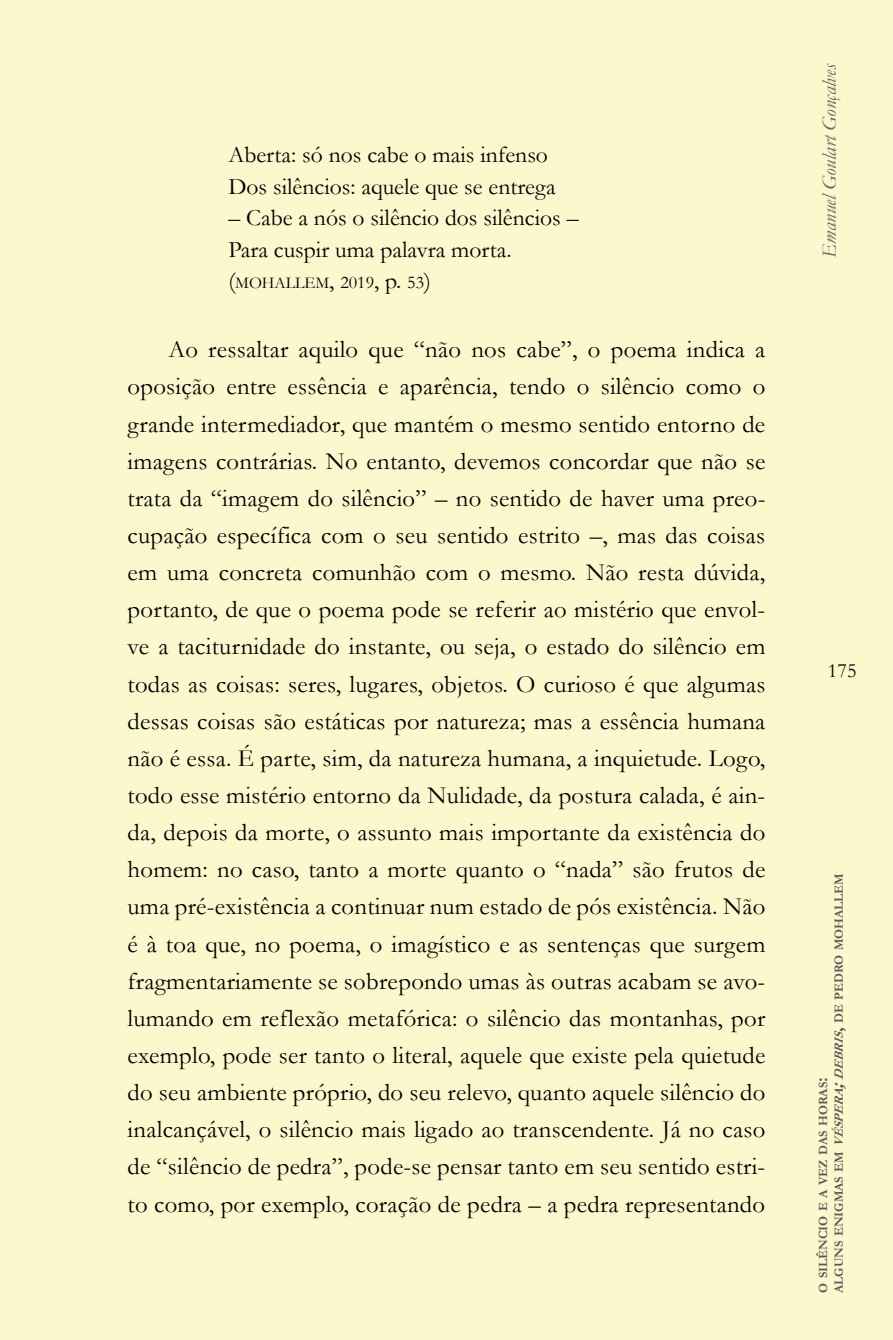
<style>
.page{position:relative;width:893px;height:1340px;background:#fff}
.page>*{position:absolute;margin:0;border:0;box-sizing:border-box;transform-origin:0 0}
.t1{font:24.75px/37.1px "Garamond";letter-spacing:.01em;color:#000;text-align:justify}
.t2{font:23.62px/31.5px "Garamond";color:#000}
.t3{font:italic 20.25px "Garamond";color:#646363}
.t4{font:20.25px "Garamond";color:#000}
.t5{font:16.43px "Garamond";color:#000}
.t6{font:700 12.6px/15.8px "Garamond";color:#575756}
.s1{font-size:23.62px}
.s2{font-size:18px}
.s3{font-style:italic}
.s4{font-style:italic;font-size:18px}
</style>
<div class="page">
<div style="left:0;top:0;width:893px;height:1339px;background:#fcf8cd"></div>
<p class="t2" style="left:228px;top:138px;width:329px">Aberta: só nos cabe o mais infenso<br>Dos silêncios: aquele que se entrega</p>
<p class="t2" style="left:228px;top:201px;width:352px">– Cabe a nós o silêncio dos silêncios –<br>Para cuspir uma palavra morta.</p>
<p class="t5" style="left:228px;top:272px;width:204px"><span class="s1">(</span>MOHALLEM<span class="s1">,</span> <span class="s2">2019</span><span class="s1">, p.</span> <span class="s2">53</span><span class="s1">)</span></p>
<p class="t1" style="left:128px;top:330px;width:639px;text-indent:41px">Ao ressaltar aquilo que “não nos cabe”, o poema indica a oposição entre essência e aparência, tendo o silêncio como o grande intermediador, que mantém o mesmo sentido entorno de imagens contrárias. No entanto, devemos concordar que não se trata da “imagem do silêncio” – no sentido de haver uma preo&shy;cupação específica com o seu sentido estrito –, mas das coisas em uma concreta comunhão com o mesmo. Não resta dúvida, portanto, de que o poema pode se referir ao mistério que envol&shy;ve a taciturnidade do instante, ou seja, o estado do silêncio em todas as coisas: seres, lugares, objetos. O curioso é que algumas dessas coisas são estáticas por natureza; mas a essência humana não é essa. É parte, sim, da natureza humana, a inquietude. Logo, todo esse mistério entorno da Nulidade, da postura calada, é ain&shy;da, depois da morte, o assunto mais importante da existência do homem: no caso, tanto a morte quanto o “nada” são frutos de uma pré-existência a continuar num estado de pós existência. Não é à toa que, no poema, o imagístico e as sentenças que surgem fragmentariamente se sobrepondo umas às outras acabam se avo&shy;lumando em reflexão metafórica: o silêncio das montanhas, por exemplo, pode ser tanto o literal, aquele que existe pela quietude do seu ambiente próprio, do seu relevo, quanto aquele silêncio do inalcançável, o silêncio mais ligado ao transcendente. Já no caso de “silêncio de pedra”, pode-se pensar tanto em seu sentido estri&shy;to como, por exemplo, coração de pedra – a pedra representando</p>
<p class="t3" style="left:816px;top:258px;width:196px;rotate:-90deg">Emanuel Goulart Gonçalves</p>
<p class="t4" style="left:828px;top:656px;width:30px">175</p>
<p class="t6" style="left:815px;top:1292px;width:421px;rotate:-90deg">o silêncio e a vez das horas<span class="s2">:<br></span>alguns enigmas em <span class="s3">véspera</span><span class="s4">;</span><span class="s3">debris</span><span class="s2">,</span> de pedro mohallem</p>
</div>
